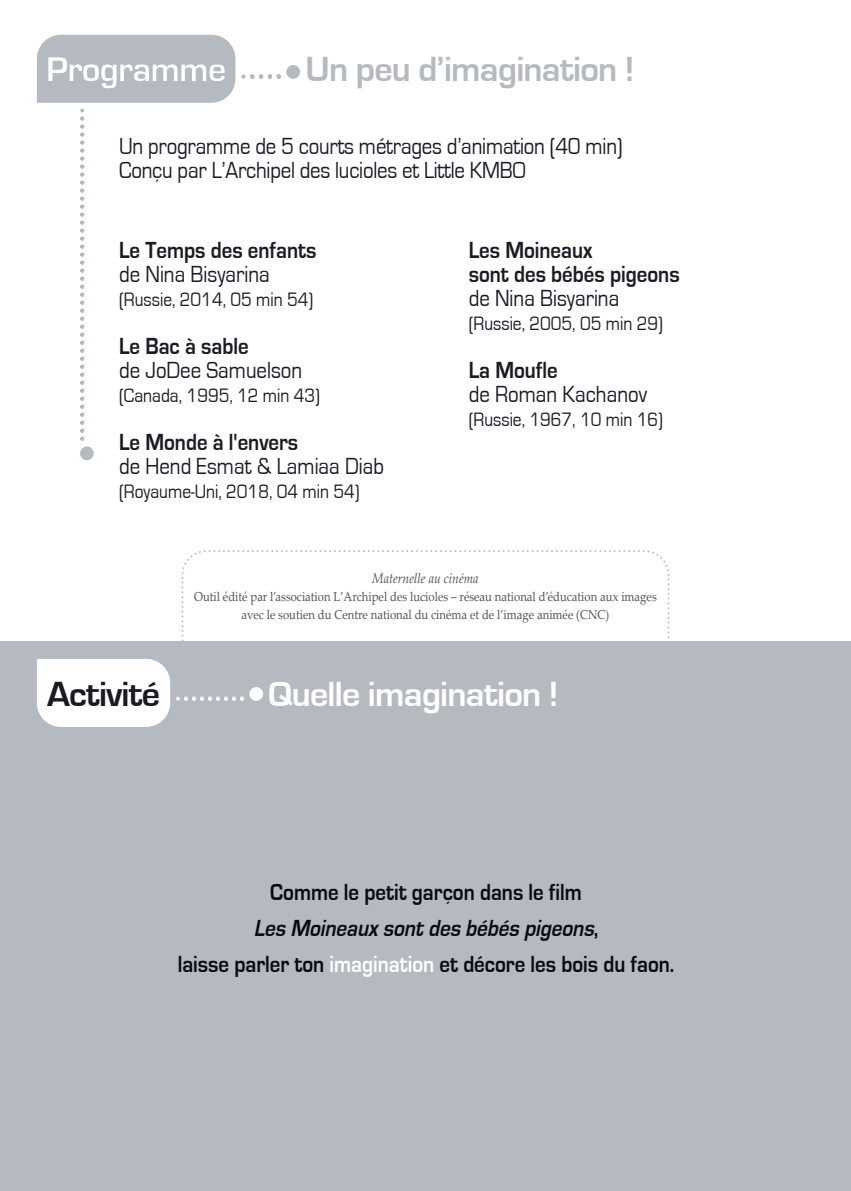
<style>
.page{position:relative;width:851px;height:1191px;background:#fff}
.page>*{position:absolute;margin:0;border:0;box-sizing:border-box;transform-origin:0 0}
.t1{font:700 36px "Eurostile";letter-spacing:-.02em;color:#fff}
.t2{font:700 36px "Eurostile";letter-spacing:-.02em;color:#b5bac0}
.t3{font:700 36px "Eurostile";letter-spacing:-.02em;color:#1b1922}
.t4{font:24px/24px "Eurostile";color:#1b1922;scale:.87 1}
.t5{font:700 24px/36px "Eurostile";color:#070a12;text-align:center;scale:.87 1}
.t6{font:700 24px/24px "Eurostile";color:#1b1922;scale:.87 1}
.t7{font:20px "Eurostile";color:#1b1922;scale:.87 1}
.t8{font:italic 14px "Palatino Linotype";color:#555259;scale:.87 1}
.t9{font:13px/18px "Palatino Linotype";color:#555259;text-align:center;scale:.87 1}
.s1{font-style:italic}
.s2{color:#fff}
</style>
<div class="page">
<div style="left:0;top:641px;width:850px;height:550px;background:#b5bac0"></div>
<div style="left:37px;top:35px;width:198px;height:68px;background:#b5bac0"></div>
<div style="left:37px;top:659px;width:133px;height:68px;background:#fff"></div>
<svg style="left:181px;top:550px;width:489px;height:91px"></svg>
<div style="left:286px;top:65px;width:14px;height:14px;background:#b5bac0;border-radius:50%"></div>
<svg style="left:243px;top:74px;width:44px;height:5px"></svg>
<div style="left:80px;top:446px;width:14px;height:14px;background:#b5bac0;border-radius:50%"></div>
<svg style="left:80px;top:111px;width:4px;height:330px"></svg>
<div style="left:249px;top:687px;width:14px;height:14px;background:#fff;border-radius:50%"></div>
<svg style="left:178px;top:696px;width:66px;height:4px"></svg>
<h1 class="t1" style="left:46px;top:57px;width:182px">Programme</h1>
<h1 class="t2" style="left:305px;top:57px;width:330px">Un peu d’imagination !</h1>
<p class="t4" style="left:119px;top:136px;width:580px">Un programme de 5 courts métrages d’animation (40 min)<br>Conçu par L’Archipel des lucioles et Little KMBO</p>
<p class="t6" style="left:119px;top:240px;width:228px">Le Temps des enfants</p>
<p class="t4" style="left:119px;top:264px;width:175px">de Nina Bisyarina</p>
<p class="t7" style="left:119px;top:293px;width:225px">(Russie, 2014, 05 min 54)</p>
<p class="t6" style="left:119px;top:336px;width:150px">Le Bac à sable</p>
<p class="t4" style="left:119px;top:360px;width:212px">de JoDee Samuelson</p>
<p class="t7" style="left:119px;top:389px;width:232px">(Canada, 1995, 12 min 43)</p>
<p class="t6" style="left:119px;top:432px;width:207px">Le Monde à l'envers</p>
<p class="t4" style="left:119px;top:456px;width:306px">de Hend Esmat &amp; Lamiaa Diab</p>
<p class="t7" style="left:119px;top:485px;width:278px">(Royaume-Uni, 2018, 04 min 54)</p>
<p class="t6" style="left:468px;top:240px;width:244px">Les Moineaux<br>sont des bébés pigeons</p>
<p class="t4" style="left:468px;top:288px;width:175px">de Nina Bisyarina</p>
<p class="t7" style="left:468px;top:317px;width:225px">(Russie, 2005, 05 min 29)</p>
<p class="t6" style="left:468px;top:360px;width:104px">La Moufle</p>
<p class="t4" style="left:468px;top:384px;width:206px">de Roman Kachanov</p>
<p class="t7" style="left:468px;top:413px;width:225px">(Russie, 1967, 10 min 16)</p>
<h1 class="t3" style="left:47px;top:681px;width:114px">Activité</h1>
<p class="t8" style="left:372px;top:573px;width:124px">Maternelle au cinéma</p>
<p class="t9" style="left:194px;top:589px;width:533px">Outil édité par l’association L’Archipel des lucioles – réseau national d’éducation aux images avec le soutien du Centre national du cinéma et de l’image animée (CNC)</p>
<h1 class="t1" style="left:268px;top:681px;width:292px">Quelle imagination !</h1>
<p class="t5" style="left:178px;top:876px;width:572px">Comme le petit garçon dans le film<br><span class="s1">Les Moineaux sont des bébés pigeons</span>,<br>laisse parler ton <span class="s2">imagination</span> et décore les bois du faon.</p>
</div>
